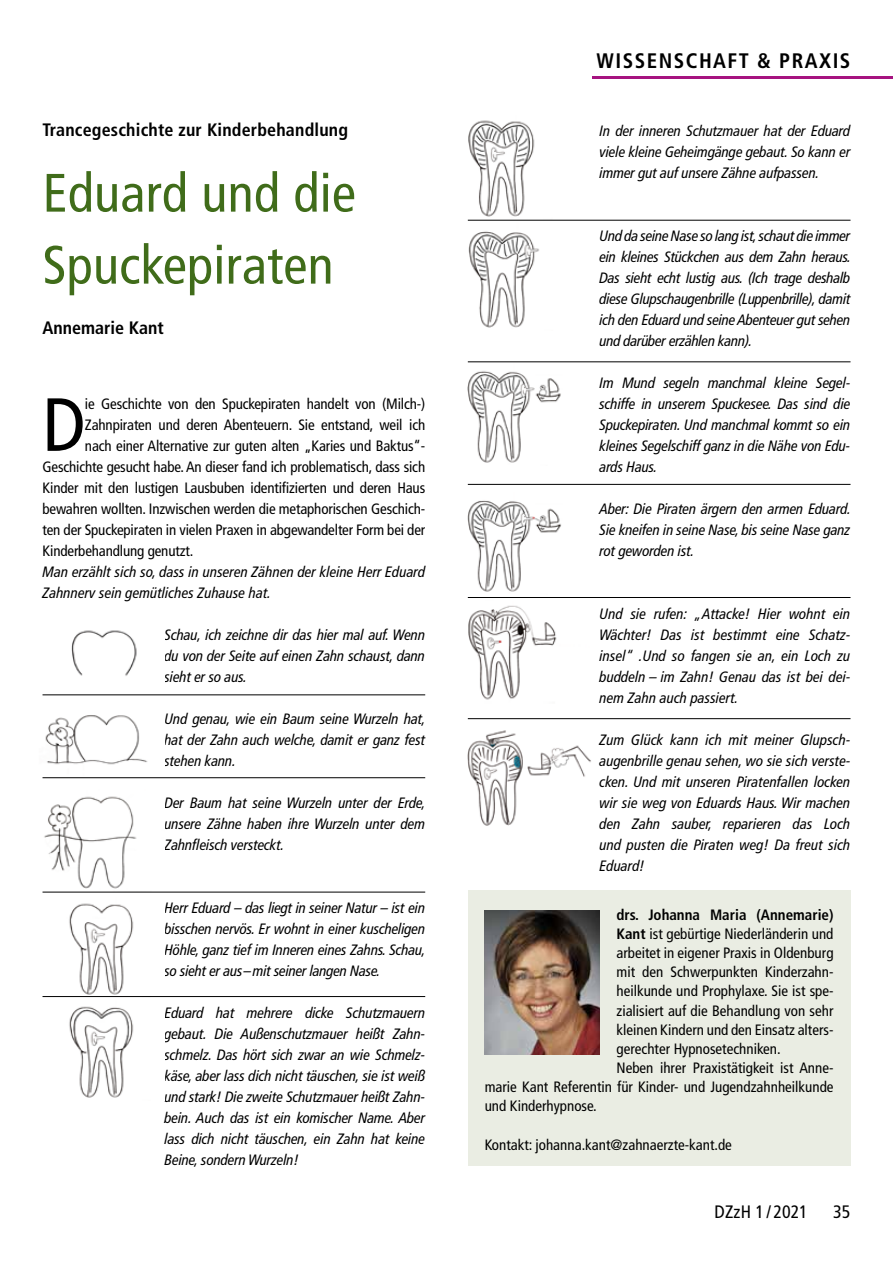
<style>
.page{position:relative;width:893px;height:1263px;background:#fff}
.page>*{position:absolute;margin:0;border:0;box-sizing:border-box;transform-origin:0 0}
.t1{font:condensed 75.15px "Frutiger LT Std";color:#000}
.t2{font:condensed 54px/72px "Frutiger LT Std";letter-spacing:.005em;color:#406c1a}
.t3{font:700 condensed 21px "Frutiger LT Std";letter-spacing:.07em;color:#000}
.t4{font:700 condensed 18px "Frutiger LT Std";letter-spacing:.01em;color:#000}
.t5{font:condensed 18px "Frutiger LT Std";color:#000}
.t6{font:italic condensed 15px/21px "Frutiger LT Pro";letter-spacing:-.01em;color:#000;text-align:justify}
.t7{font:condensed 15px "Frutiger LT Std";letter-spacing:-.01em;color:#000}
.t8{font:700 condensed 15px "Frutiger LT Std";color:#000}
.s1{font-weight:700}
</style>
<div class="page">
<hr style="left:593px;top:77px;width:300px;height:2px;background:#a61380">
<img style="left:468px;top:120px;width:127px;height:100px">
<img style="left:468px;top:231px;width:71px;height:97px">
<img style="left:468px;top:362px;width:127px;height:101px">
<img style="left:468px;top:500px;width:93px;height:92px">
<img style="left:468px;top:605px;width:89px;height:95px">
<img style="left:468px;top:730px;width:123px;height:95px">
<img style="left:42px;top:903px;width:123px;height:195px">
<img style="left:71px;top:630px;width:66px;height:46px">
<img style="left:45px;top:715px;width:103px;height:50px">
<img style="left:44px;top:796px;width:93px;height:93px">
<div style="left:468px;top:890px;width:382px;height:275px;background:#eaede3"></div>
<img style="left:485px;top:910px;width:114px;height:145px">
<hr style="left:43px;top:694px;width:382px;height:1px;background:#000">
<hr style="left:468px;top:718px;width:382px;height:1px;background:#000">
<hr style="left:468px;top:597px;width:382px;height:1px;background:#000">
<hr style="left:468px;top:484px;width:382px;height:1px;background:#000">
<hr style="left:468px;top:361px;width:382px;height:1px;background:#000">
<hr style="left:468px;top:220px;width:382px;height:1px;background:#000">
<hr style="left:43px;top:777px;width:382px;height:1px;background:#000">
<hr style="left:43px;top:892px;width:382px;height:1px;background:#000">
<hr style="left:43px;top:996px;width:382px;height:1px;background:#000">
<p class="t4" style="left:43px;top:119px;width:307px">Trancegeschichte zur Kinderbehandlung</p>
<h2 class="t2" style="left:43px;top:157px;width:315px">Eduard und die<br>Spuckepiraten</h2>
<p class="t4" style="left:43px;top:317px;width:123px">Annemarie Kant</p>
<h1 class="t1" style="left:43px;top:381px;width:45px">D</h1>
<p class="t7" style="left:85px;top:395px;width:342px">ie Geschichte von den Spuckepiraten handelt von (Milch-)</p>
<p class="t7" style="left:85px;top:416px;width:342px">Zahnpiraten und deren Abenteuern. Sie entstand, weil ich</p>
<p class="t7" style="left:85px;top:437px;width:342px">nach einer Alternative zur guten alten „Karies und Baktus“-</p>
<p class="t7" style="left:43px;top:458px;width:384px">Geschichte gesucht habe. An dieser fand ich problematisch, dass sich</p>
<p class="t7" style="left:43px;top:479px;width:384px">Kinder mit den lustigen Lausbuben identifizierten und deren Haus</p>
<p class="t7" style="left:43px;top:500px;width:384px">bewahren wollten. Inzwischen werden die metaphorischen Geschich-</p>
<p class="t7" style="left:43px;top:521px;width:384px">ten der Spuckepiraten in vielen Praxen in abgewandelter Form bei der</p>
<p class="t7" style="left:43px;top:542px;width:152px">Kinderbehandlung genutzt.</p>
<p class="t6" style="left:43px;top:561px;width:384px">Man erzählt sich so, dass in unseren Zähnen der kleine Herr Eduard<br>Zahnnerv sein gemütliches Zuhause hat.</p>
<p class="t6" style="left:165px;top:624px;width:262px">Schau, ich zeichne dir das hier mal auf. Wenn du von der Seite auf einen Zahn schaust, dann sieht er so aus.</p>
<p class="t6" style="left:165px;top:708px;width:263px">Und genau, wie ein Baum seine Wurzeln hat, hat der Zahn auch welche, damit er ganz fest stehen kann.</p>
<p class="t6" style="left:165px;top:792px;width:263px">Der Baum hat seine Wurzeln unter der Erde, unsere Zähne haben ihre Wurzeln unter dem Zahnfleisch versteckt.</p>
<p class="t6" style="left:165px;top:897px;width:263px">Herr Eduard – das liegt in seiner Natur – ist ein bisschen nervös. Er wohnt in einer kuscheligen Höhle, ganz tief im Inneren eines Zahns. Schau, so sieht er aus–mit seiner langen Nase.</p>
<p class="t6" style="left:165px;top:1002px;width:262px">Eduard hat mehrere dicke Schutzmauern gebaut. Die Außenschutzmauer heißt Zahn&shy;schmelz. Das hört sich zwar an wie Schmelz&shy;käse, aber lass dich nicht täuschen, sie ist weiß und stark! Die zweite Schutzmauer heißt Zahn&shy;bein. Auch das ist ein komischer Name. Aber lass dich nicht täuschen, ein Zahn hat keine Beine, sondern Wurzeln!</p>
<h3 class="t3" style="left:597px;top:48px;width:255px">WISSENSCHAFT &amp; PRAXIS</h3>
<p class="t6" style="left:600px;top:120px;width:252px">In der inneren Schutzmauer hat der Eduard viele kleine Geheimgänge gebaut. So kann er immer gut auf unsere Zähne aufpassen.</p>
<p class="t6" style="left:600px;top:225px;width:253px">Und da seine Nase so lang ist, schaut die immer ein kleines Stückchen aus dem Zahn heraus.<br>Das sieht echt lustig aus. (Ich trage deshalb diese Glupschaugenbrille (Luppenbrille), damit ich den Eduard und seine Abenteuer gut sehen und darüber erzählen kann).</p>
<p class="t6" style="left:600px;top:372px;width:252px">Im Mund segeln manchmal kleine Segel&shy;schiffe in unserem Spuckesee. Das sind die Spuckepiraten. Und manchmal kommt so ein kleines Segelschiff ganz in die Nähe von Edu&shy;ards Haus.</p>
<p class="t6" style="left:600px;top:498px;width:253px">Aber: Die Piraten ärgern den armen Eduard.<br>Sie kneifen in seine Nase, bis seine Nase ganz rot geworden ist.</p>
<p class="t6" style="left:600px;top:603px;width:252px">Und sie rufen: „Attacke! Hier wohnt ein Wächter! Das ist bestimmt eine Schatz&shy;insel“ .Und so fangen sie an, ein Loch zu buddeln – im Zahn! Genau das ist bei dei&shy;nem Zahn auch passiert.</p>
<p class="t6" style="left:600px;top:729px;width:252px">Zum Glück kann ich mit meiner Glupsch&shy;augenbrille genau sehen, wo sie sich verste&shy;cken. Und mit unseren Piratenfallen locken wir sie weg von Eduards Haus. Wir machen den Zahn sauber, reparieren das Loch und pusten die Piraten weg! Da freut sich Eduard!</p>
<p class="t8" style="left:616px;top:906px;width:218px">drs. Johanna Maria (Annemarie)</p>
<p class="t7" style="left:616px;top:925px;width:218px"><span class="s1">Kant</span> ist gebürtige Niederländerin und</p>
<p class="t7" style="left:616px;top:944px;width:219px">arbeitet in eigener Praxis in Oldenburg</p>
<p class="t7" style="left:616px;top:963px;width:219px">mit den Schwerpunkten Kinderzahn-</p>
<p class="t7" style="left:616px;top:982px;width:219px">heilkunde und Prophylaxe. Sie ist spe-</p>
<p class="t7" style="left:616px;top:1002px;width:218px">zialisiert auf die Behandlung von sehr</p>
<p class="t7" style="left:616px;top:1021px;width:218px">kleinen Kindern und den Einsatz alters-</p>
<p class="t7" style="left:616px;top:1040px;width:166px">gerechter Hypnosetechniken.</p>
<p class="t7" style="left:616px;top:1059px;width:219px">Neben ihrer Praxistätigkeit ist Anne-</p>
<p class="t7" style="left:485px;top:1078px;width:350px">marie Kant Referentin für Kinder- und Jugendzahnheilkunde</p>
<p class="t7" style="left:485px;top:1097px;width:114px">und Kinderhypnose.</p>
<p class="t7" style="left:485px;top:1135px;width:249px">Kontakt: johanna.kant@zahnaerzte-kant.de</p>
<p class="t5" style="left:714px;top:1201px;width:95px">DZzH 1 / 2021</p>
<p class="t5" style="left:833px;top:1201px;width:19px">35</p>
</div>
